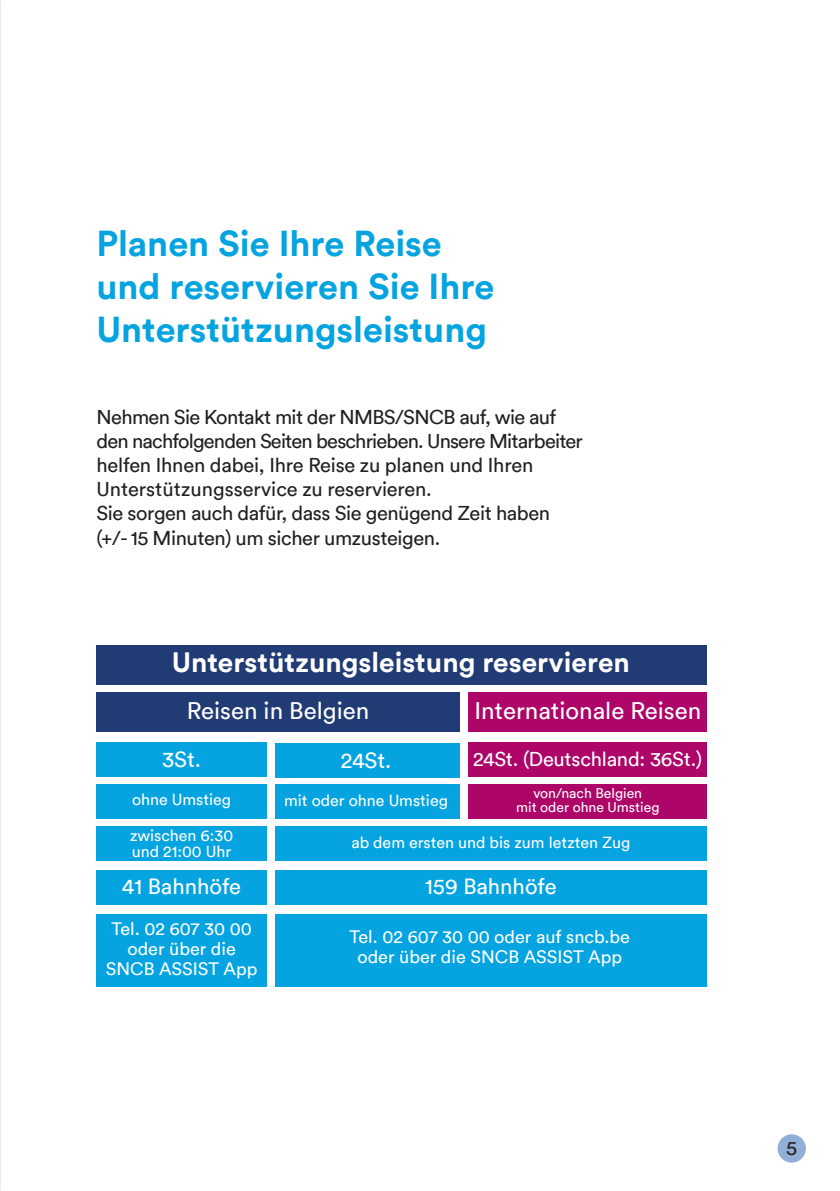
<style>
.page{position:relative;width:840px;height:1191px;background:#fff}
.page>*{position:absolute;margin:0;border:0;box-sizing:border-box;transform-origin:0 0}
.t1{font:700 36px/43.2px "Circular";color:#05a4e0}
.t2{font:700 28px "Circular";color:#fff}
.t3{font:24px "Circular";color:#fff}
.t4{font:22px "Circular";color:#fff}
.t5{font:20px/24px "Circular";letter-spacing:-.02em;color:#231f20}
.t6{font:20px "Circular";letter-spacing:-.01em;color:#fff}
.t7{font:18px/20px "Circular";color:#fff;text-align:center}
.t8{font:16px/16px "Circular";color:#fff}
.t9{font:14px/14px "Circular";color:#fff;text-align:center}
</style>
<div class="page">
<div style="left:777px;top:1134px;width:28px;height:28px;background:#91afd7;border-radius:50%"></div>
<div style="left:96px;top:692px;width:363px;height:39px;background:#213b74"></div>
<div style="left:96px;top:645px;width:610px;height:40px;background:#213b74"></div>
<div style="left:96px;top:743px;width:170px;height:34px;background:#05a4e0"></div>
<div style="left:96px;top:784px;width:170px;height:34px;background:#05a4e0"></div>
<div style="left:96px;top:826px;width:170px;height:34px;background:#05a4e0"></div>
<div style="left:96px;top:870px;width:170px;height:34px;background:#05a4e0"></div>
<div style="left:96px;top:914px;width:170px;height:72px;background:#05a4e0"></div>
<div style="left:468px;top:692px;width:238px;height:39px;background:#ad0668"></div>
<div style="left:468px;top:743px;width:238px;height:34px;background:#ad0668"></div>
<div style="left:468px;top:784px;width:238px;height:34px;background:#ad0668"></div>
<div style="left:275px;top:826px;width:431px;height:34px;background:#05a4e0"></div>
<div style="left:275px;top:870px;width:431px;height:34px;background:#05a4e0"></div>
<div style="left:275px;top:914px;width:431px;height:72px;background:#05a4e0"></div>
<div style="left:275px;top:743px;width:184px;height:34px;background:#05a4e0"></div>
<div style="left:275px;top:784px;width:184px;height:34px;background:#05a4e0"></div>
<h1 class="t1" style="left:96px;top:221px;width:399px">Planen Sie Ihre Reise und reservieren Sie Ihre<br>Unterstützungsleistung</h1>
<p class="t5" style="left:96px;top:405px;width:487px">Nehmen Sie Kontakt mit der NMBS/SNCB auf, wie auf den nachfolgenden Seiten beschrieben. Unsere Mitarbeiter helfen Ihnen dabei, Ihre Reise zu planen und Ihren Unterstützungsservice zu reservieren.<br>Sie sorgen auch dafür, dass Sie genügend Zeit haben (+/- 15 Minuten) um sicher umzusteigen.</p>
<h2 class="t2" style="left:172px;top:644px;width:459px">Unterstützungsleistung reservieren</h2>
<p class="t3" style="left:187px;top:696px;width:184px">Reisen in Belgien</p>
<p class="t3" style="left:474px;top:696px;width:228px">Internationale Reisen</p>
<p class="t4" style="left:162px;top:746px;width:40px">3St.</p>
<p class="t6" style="left:473px;top:746px;width:230px">24St. (Deutschland: 36St.)</p>
<p class="t4" style="left:340px;top:746px;width:52px">24St.</p>
<p class="t8" style="left:284px;top:791px;width:165px">mit oder ohne Umstieg</p>
<p class="t9" style="left:516px;top:786px;width:145px">von/nach Belgien<br>mit oder ohne Umstieg</p>
<p class="t8" style="left:132px;top:791px;width:101px">ohne Umstieg</p>
<p class="t8" style="left:130px;top:827px;width:105px">zwischen 6:30 und 21:00 Uhr</p>
<p class="t8" style="left:351px;top:834px;width:280px">ab dem ersten und bis zum letzten Zug</p>
<p class="t4" style="left:122px;top:873px;width:121px">41 Bahnhöfe</p>
<p class="t7" style="left:106px;top:918px;width:153px">Tel. 02 607 30 00 oder über die<br>SNCB ASSIST App</p>
<p class="t4" style="left:425px;top:873px;width:133px">159 Bahnhöfe</p>
<p class="t7" style="left:349px;top:926px;width:282px">Tel. 02 607 30 00 oder auf sncb.be oder über die SNCB ASSIST App</p>
<p class="t5" style="left:785px;top:1136px;width:12px">5</p>
</div>
